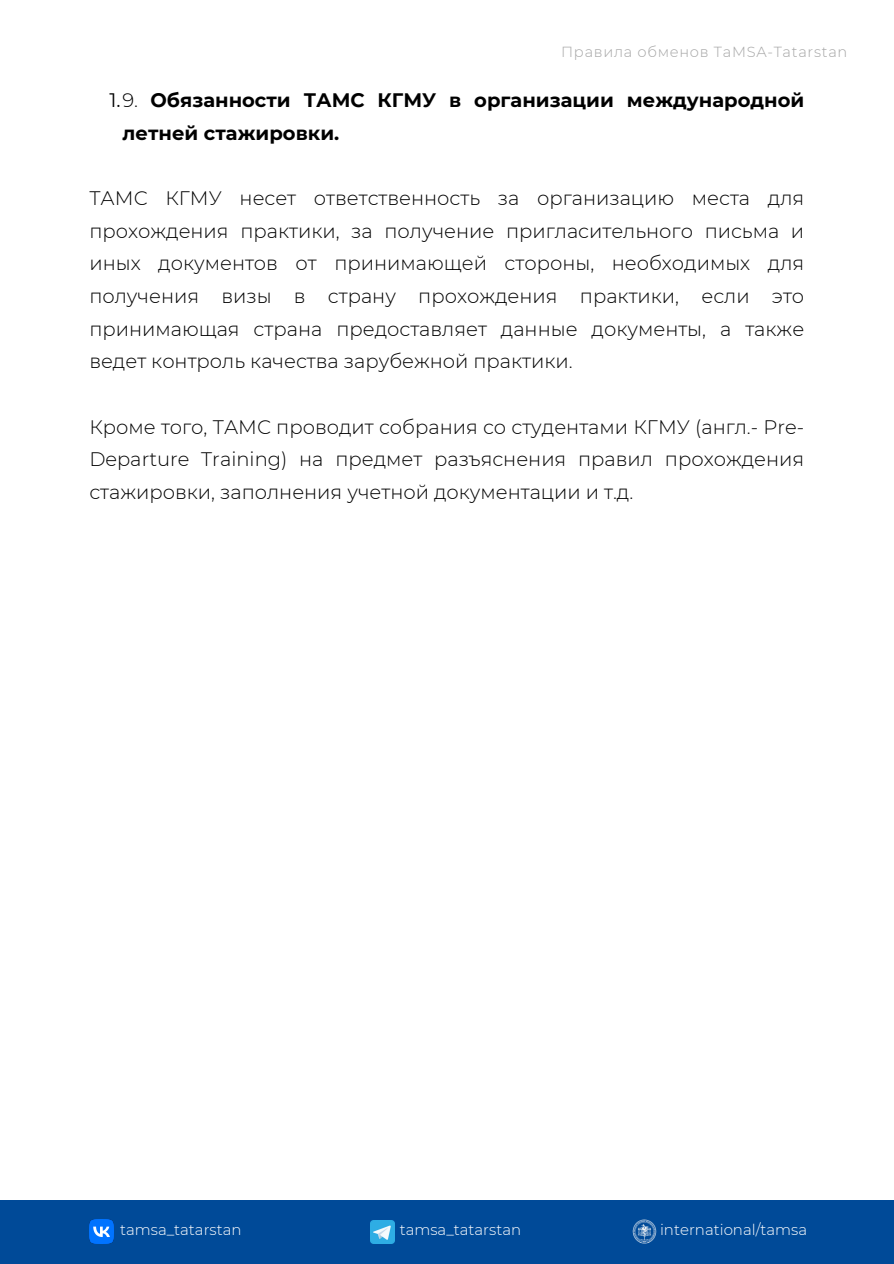
<style>
.page{position:relative;width:894px;height:1264px;background:#fff}
.page>*{position:absolute;margin:0;border:0;box-sizing:border-box;transform-origin:0 0}
.t1{font:300 19.5px/32.7px "Montserrat";color:#000;text-align:justify}
.t2{font:700 19.5px/32.7px "Montserrat";color:#000}
.t3{font:300 15px "Montserrat";color:#fff}
.t4{font:300 14.55px "Montserrat";letter-spacing:.05em;color:#a6a6a6}
.s1{font-weight:400}
.s2{font-weight:300}
</style>
<div class="page">
<div style="left:0;top:1199px;width:893px;height:64px;background:#004a98"></div>
<img style="left:89px;top:1219px;width:24px;height:24px">
<img style="left:370px;top:1220px;width:24px;height:23px">
<img style="left:632px;top:1219px;width:25px;height:24px">
<p class="t4" style="left:561px;top:43px;width:287px">Правила обменов TaMSA-Tatarstan</p>
<p class="t2" style="left:122px;top:84px;width:683px;text-indent:-13px"><span class="s1">1.</span><span class="s2">9.</span> Обязанности ТАМС КГМУ в организации международной летней стажировки.</p>
<p class="t1" style="left:89px;top:182px;width:716px">ТАМС КГМУ несет ответственность за организацию места для прохождения практики, за получение пригласительного письма и иных документов от принимающей стороны, необходимых для получения визы в страну прохождения практики, если это принимающая страна предоставляет данные документы, а также ведет контроль качества зарубежной практики.</p>
<h1 class="t1" style="left:89px;top:410px;width:716px">Кроме того, ТАМС проводит собрания со студентами КГМУ (англ.- Pre-Departure Training) на предмет разъяснения правил прохождения стажировки, заполнения учетной документации и т.д.</h1>
<p class="t3" style="left:120px;top:1220px;width:123px">tamsa_tatarstan</p>
<p class="t3" style="left:399px;top:1220px;width:123px">tamsa_tatarstan</p>
<p class="t3" style="left:660px;top:1220px;width:148px">international/tamsa</p>
</div>
